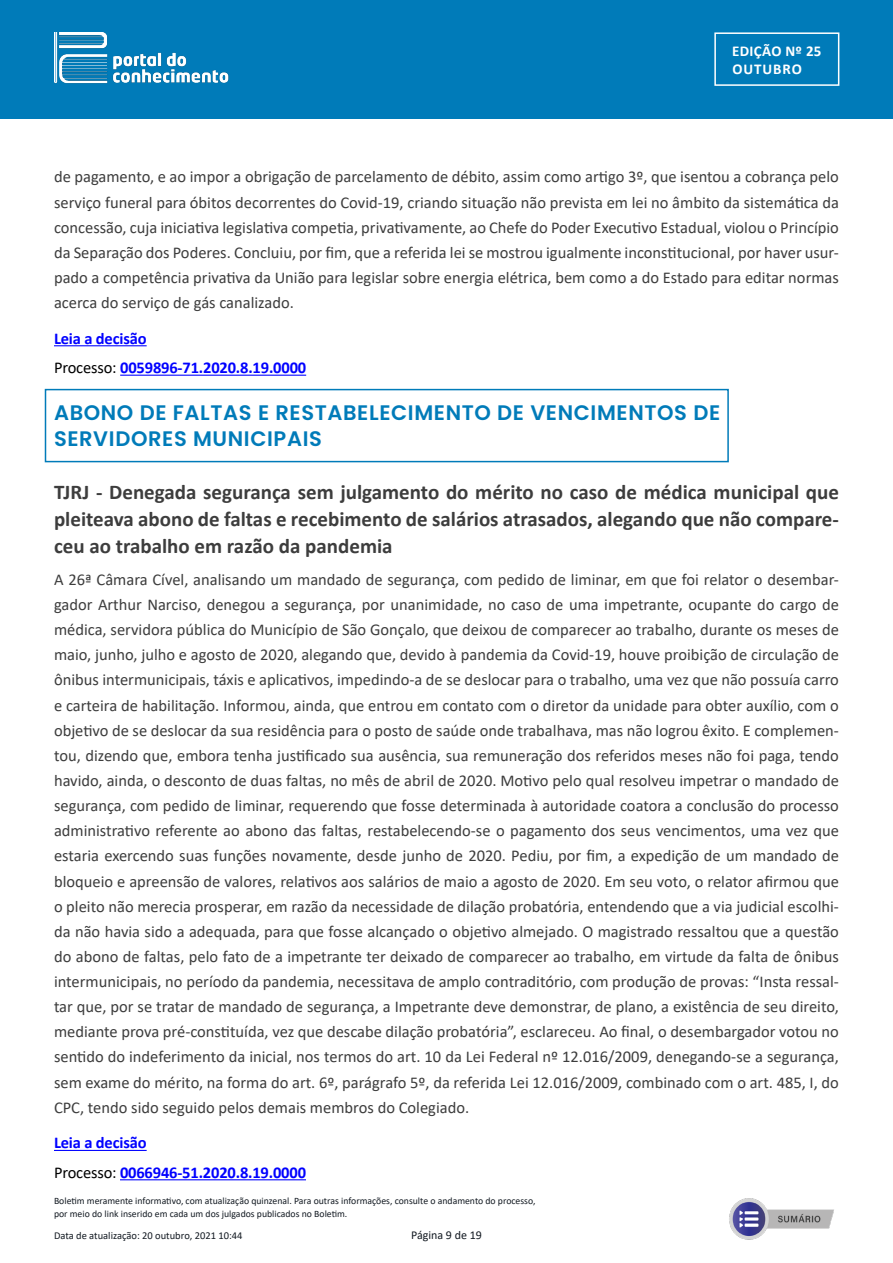
<style>
.page{position:relative;width:893px;height:1263px;background:#fff}
.page>*{position:absolute;margin:0;border:0;box-sizing:border-box;transform-origin:0 0}
.t1{font:700 21px/27.5px "Calibri";color:#3d3d3d;text-align:justify}
.t2{font:600 21px/25.7px "Poppins";letter-spacing:.03em;color:#007bb9}
.t3{font:16.5px/25.2px "Calibri";color:#3d3d3d;text-align:justify}
.t4{font:700 16.5px/29.4px "Calibri";letter-spacing:-.01em;color:#00f}
.t5{font:700 15px/18px "Calibri";letter-spacing:.02em;color:#fff}
.t6{font:12px "Calibri";color:#131a22}
.t7{font:10.5px "Calibri";color:#131a22}
.t8{font:9.75px/12.3px "Calibri";color:#131a22}
.s1{font-weight:400;color:#000}
</style>
<div class="page">
<div style="left:0;top:0;width:893px;height:118px;background:#007bb9"></div>
<img style="left:55px;top:33px;width:173px;height:51px">
<div style="left:714px;top:32px;width:125px;height:54px;border:2px solid #fff"></div>
<hr style="left:54px;top:345px;width:93px;height:1px;background:#00f">
<hr style="left:120px;top:375px;width:186px;height:1px;background:#00f">
<div style="left:45px;top:389px;width:684px;height:73px;border:2px solid #007bb9"></div>
<hr style="left:54px;top:1150px;width:93px;height:1px;background:#00f">
<hr style="left:120px;top:1179px;width:186px;height:1px;background:#00f">
<img style="left:729px;top:1198px;width:105px;height:42px">
<p class="t5" style="left:732px;top:42px;width:91px">EDIÇÃO Nº 25<br>OUTUBRO</p>
<p class="t3" style="left:54px;top:164px;width:786px">de pagamento, e ao impor a obrigação de parcelamento de débito, assim como artigo 3º, que isentou a cobrança pelo serviço funeral para óbitos decorrentes do Covid-19, criando situação não prevista em lei no âmbito da sistemática da concessão, cuja iniciativa legislativa competia, privativamente, ao Chefe do Poder Executivo Estadual, violou o Princípio da Separação dos Poderes. Concluiu, por fim, que a referida lei se mostrou igualmente inconstitucional, por haver usur&shy;pado a competência privativa da União para legislar sobre energia elétrica, bem como a do Estado para editar normas acerca do serviço de gás canalizado.</p>
<p class="t4" style="left:54px;top:323px;width:254px">Leia a decisão<br><span class="s1">Processo:</span> 0059896-71.2020.8.19.0000</p>
<p class="t2" style="left:54px;top:400px;width:668px">ABONO DE FALTAS E RESTABELECIMENTO DE VENCIMENTOS DE<br>SERVIDORES MUNICIPAIS</p>
<p class="t1" style="left:54px;top:478px;width:786px">TJRJ - Denegada segurança sem julgamento do mérito no caso de médica municipal que pleiteava abono de faltas e recebimento de salários atrasados, alegando que não compare&shy;ceu ao trabalho em razão da pandemia</p>
<p class="t3" style="left:54px;top:566px;width:786px">A 26ª Câmara Cível, analisando um mandado de segurança, com pedido de liminar, em que foi relator o desembar&shy;gador Arthur Narciso, denegou a segurança, por unanimidade, no caso de uma impetrante, ocupante do cargo de médica, servidora pública do Município de São Gonçalo, que deixou de comparecer ao trabalho, durante os meses de maio, junho, julho e agosto de 2020, alegando que, devido à pandemia da Covid-19, houve proibição de circulação de ônibus intermunicipais, táxis e aplicativos, impedindo-a de se deslocar para o trabalho, uma vez que não possuía carro e carteira de habilitação. Informou, ainda, que entrou em contato com o diretor da unidade para obter auxílio, com o objetivo de se deslocar da sua residência para o posto de saúde onde trabalhava, mas não logrou êxito. E complemen&shy;tou, dizendo que, embora tenha justificado sua ausência, sua remuneração dos referidos meses não foi paga, tendo havido, ainda, o desconto de duas faltas, no mês de abril de 2020. Motivo pelo qual resolveu impetrar o mandado de segurança, com pedido de liminar, requerendo que fosse determinada à autoridade coatora a conclusão do processo administrativo referente ao abono das faltas, restabelecendo-se o pagamento dos seus vencimentos, uma vez que estaria exercendo suas funções novamente, desde junho de 2020. Pediu, por fim, a expedição de um mandado de bloqueio e apreensão de valores, relativos aos salários de maio a agosto de 2020. Em seu voto, o relator afirmou que o pleito não merecia prosperar, em razão da necessidade de dilação probatória, entendendo que a via judicial escolhi&shy;da não havia sido a adequada, para que fosse alcançado o objetivo almejado. O magistrado ressaltou que a questão do abono de faltas, pelo fato de a impetrante ter deixado de comparecer ao trabalho, em virtude da falta de ônibus intermunicipais, no período da pandemia, necessitava de amplo contraditório, com produção de provas: “Insta ressal&shy;tar que, por se tratar de mandado de segurança, a Impetrante deve demonstrar, de plano, a existência de seu direito, mediante prova pré-constituída, vez que descabe dilação probatória”, esclareceu. Ao final, o desembargador votou no sentido do indeferimento da inicial, nos termos do art. 10 da Lei Federal nº 12.016/2009, denegando-se a segurança, sem exame do mérito, na forma do art. 6º, parágrafo 5º, da referida Lei 12.016/2009, combinado com o art. 485, I, do CPC, tendo sido seguido pelos demais membros do Colegiado.</p>
<p class="t4" style="left:54px;top:1128px;width:254px">Leia a decisão<br><span class="s1">Processo:</span> 0066946-51.2020.8.19.0000</p>
<p class="t8" style="left:54px;top:1195px;width:483px">Boletim meramente informativo, com atualização quinzenal. Para outras informações, consulte o andamento do processo, por meio do link inserido em cada um dos julgados publicados no Boletim.</p>
<p class="t7" style="left:54px;top:1229px;width:190px">Data de atualização: 20 outubro, 2021 10:44</p>
<p class="t6" style="left:411px;top:1227px;width:72px">Página 9 de 19</p>
</div>
